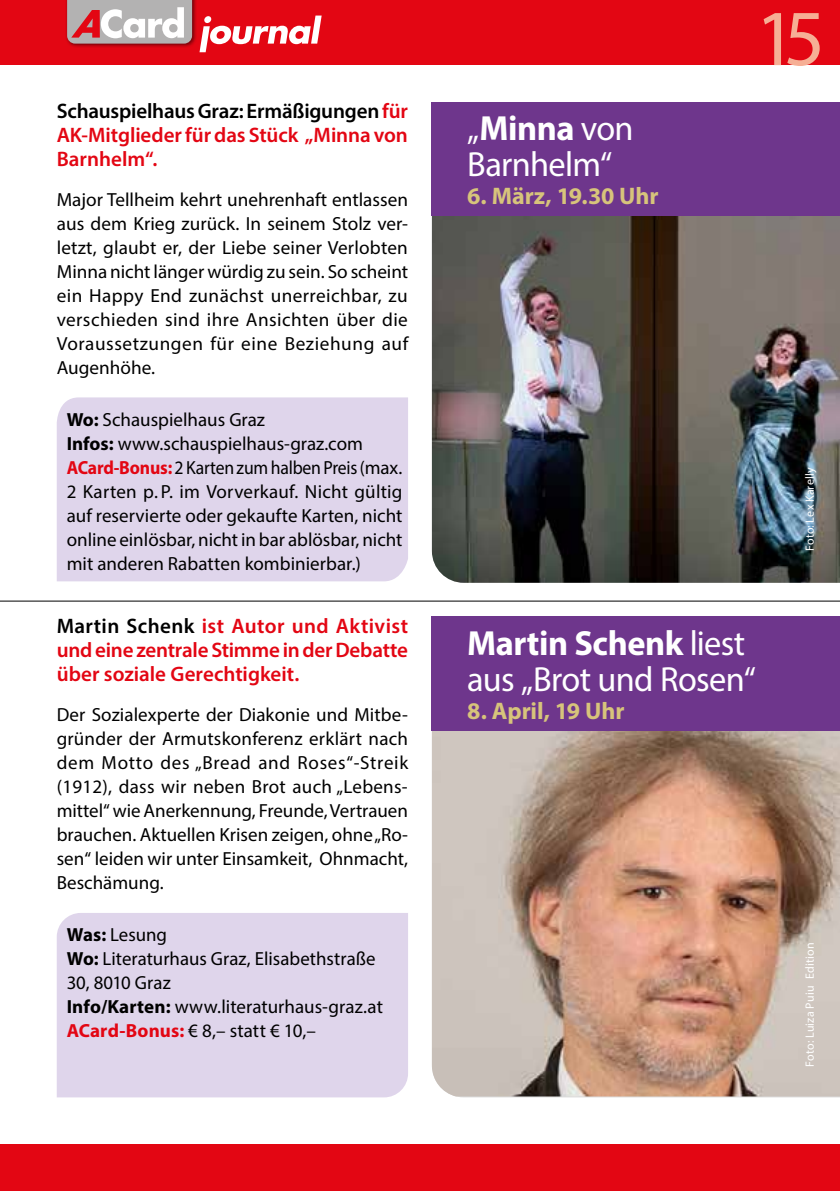
<style>
.page{position:relative;width:840px;height:1191px;background:#fff}
.page>*{position:absolute;margin:0;border:0;box-sizing:border-box;transform-origin:0 0}
.t1{font:80px "Myriad Pro";color:#f6af95}
.t2{font:35px/36px "Myriad Pro";letter-spacing:-.02em;color:#fff}
.t3{font:700 24px "Myriad Pro";letter-spacing:-.005em;color:#d7c47b}
.t4{font:600 21px/24px "Myriad Pro";letter-spacing:-.005em;color:#e30613;text-align:justify}
.t5{font:19px/24px "Myriad Pro";color:#000;text-align:justify}
.t6{font:12px "Myriad Pro";letter-spacing:.015em;color:#fff}
.s1{color:#000}
.s2{font-weight:700}
.s3{font-weight:700;color:#e30613}
</style>
<div class="page">
<hr style="left:0;top:600px;width:839px;height:1px;background:#000">
<div style="left:57px;top:397px;width:351px;height:184px;background:#dfd5eb"></div>
<img style="left:431px;top:216px;width:408px;height:367px">
<div style="left:431px;top:102px;width:408px;height:114px;background:#6e368c"></div>
<div style="left:57px;top:913px;width:351px;height:184px;background:#dfd5eb"></div>
<img style="left:432px;top:731px;width:407px;height:365px">
<div style="left:431px;top:616px;width:408px;height:115px;background:#6e368c"></div>
<div style="left:0;top:0;width:839px;height:65px;background:#e30613"></div>
<div style="left:0;top:1144px;width:839px;height:47px;background:#e30613"></div>
<div style="left:65px;top:0;width:132px;height:48px;background:#000;opacity:.5"></div>
<svg style="left:67px;top:0;width:125px;height:44px"></svg>
<svg style="left:199px;top:16px;width:122px;height:36px"></svg>
<p class="t4" style="left:57px;top:98px;width:352px"><span class="s1">Schauspielhaus Graz: Ermäßigungen</span> für AK-Mitglieder für das Stück „Minna von Barnhelm“.</p>
<p class="t5" style="left:57px;top:187px;width:353px">Major Tellheim kehrt unehrenhaft entlassen aus dem Krieg zurück. In seinem Stolz ver&shy;letzt, glaubt er, der Liebe seiner Verlobten Minna nicht länger würdig zu sein. So scheint ein Happy End zunächst unerreichbar, zu verschieden sind ihre Ansichten über die Voraussetzungen für eine Beziehung auf Augenhöhe.</p>
<p class="t5" style="left:67px;top:407px;width:337px;text-align:left"><span class="s2">Wo:</span> Schauspielhaus Graz<br><span class="s2">Infos:</span> www.schauspielhaus-graz.com <span class="s3">ACard-Bonus:</span> 2 Karten zum halben Preis (max.<br>2 Karten p. P. im Vorverkauf. Nicht gültig auf reservierte oder gekaufte Karten, nicht online einlösbar, nicht in bar ablösbar, nicht mit anderen Rabatten kombinierbar.)</p>
<p class="t4" style="left:57px;top:614px;width:352px"><span class="s1">Martin Schenk</span> ist Autor und Aktivist und eine zentrale Stimme in der Debatte über soziale Gerechtigkeit.</p>
<p class="t5" style="left:57px;top:703px;width:353px">Der Sozialexperte der Diakonie und Mitbe&shy;gründer der Armutskonferenz erklärt nach dem Motto des „Bread and Roses“-Streik (1912), dass wir neben Brot auch „Lebens&shy;mittel“ wie Anerkennung, Freunde, Vertrauen brauchen. Aktuellen Krisen zeigen, ohne „Ro&shy;sen“ leiden wir unter Einsamkeit, Ohnmacht, Beschämung.</p>
<p class="t5" style="left:67px;top:922px;width:317px;text-align:left"><span class="s2">Was:</span> Lesung<br><span class="s2">Wo:</span> Literaturhaus Graz, Elisabethstraße<br>30, 8010 Graz<br><span class="s2">Info/Karten:</span> www.literaturhaus-graz.at<br><span class="s3">ACard-Bonus:</span> € 8,– statt € 10,–</p>
<h2 class="t2" style="left:467px;top:109px;width:168px">„<span class="s2">Minna</span> von<br>Barnhelm“</h2>
<p class="t3" style="left:467px;top:180px;width:193px">6. März, 19.30 Uhr</p>
<p class="t1" style="left:761px;top:-11px;width:62px">15</p>
<h2 class="t2" style="left:467px;top:625px;width:290px"><span class="s2">Martin Schenk</span> liest aus „Brot und Rosen“</h2>
<p class="t3" style="left:467px;top:695px;width:159px">8. April, 19 Uhr</p>
<p class="t6" style="left:802px;top:551px;width:85px;rotate:-90deg">Foto: Lex Karelly</p>
<p class="t6" style="left:802px;top:1066px;width:126px;rotate:-90deg">Foto: Luiza Puiu Edition</p>
</div>
